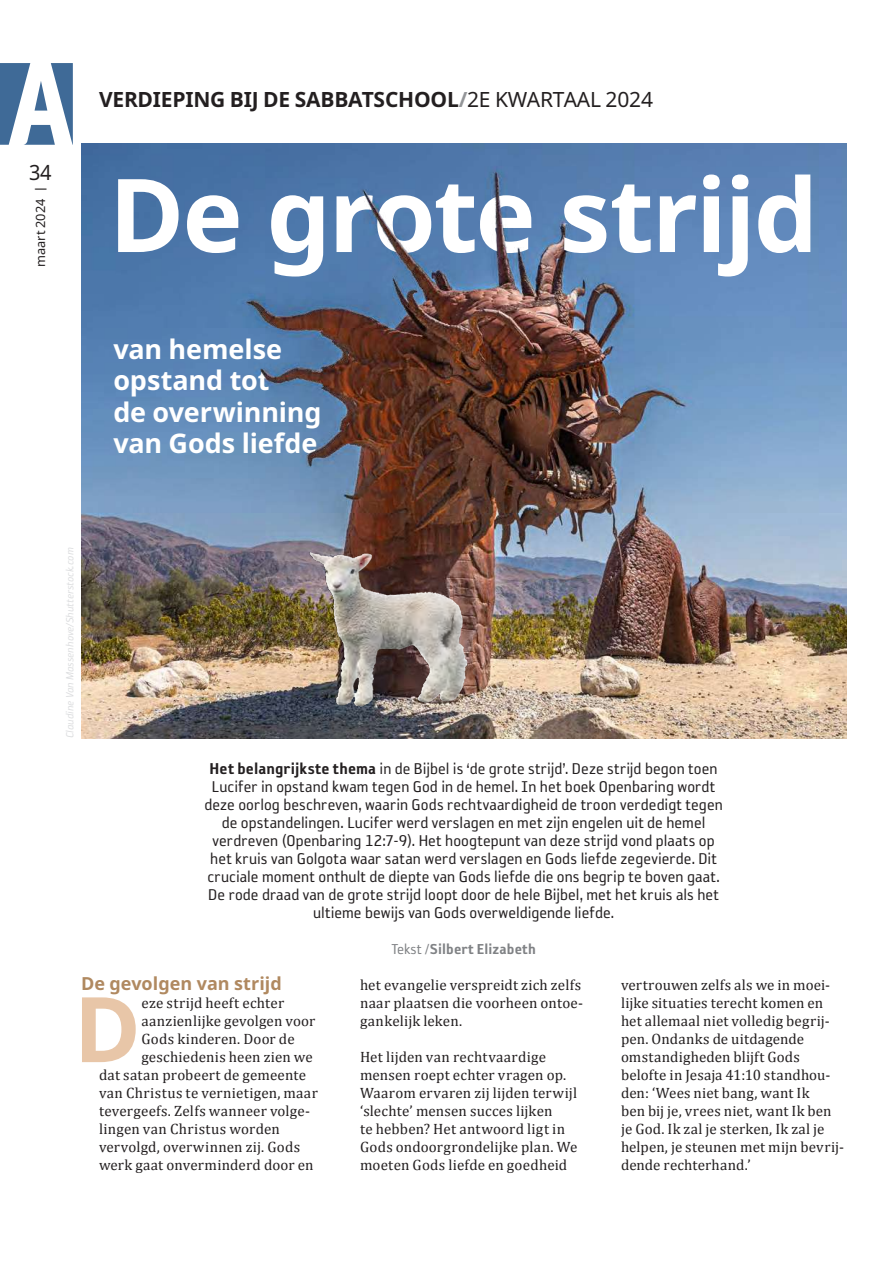
<style>
.page{position:relative;width:893px;height:1263px;background:#fff}
.page>*{position:absolute;margin:0;border:0;box-sizing:border-box;transform-origin:0 0}
.t1{font:700 102px "Noto Sans";letter-spacing:-.02em;color:#fff}
.t2{font:700 90.6px "Noto Sans";color:#e8c6a8}
.t3{font:700 27px/31.5px "Noto Sans";letter-spacing:-.005em;color:#fff}
.t4{font:700 21px "Noto Sans";letter-spacing:-.01em;color:#231f20}
.t5{font:21px "Noto Sans";color:#231f20;scale:.95 1}
.t6{font:18px/18px "Reykjavik One OT A Gauge";letter-spacing:.005em;color:#231f20;text-align:center}
.t7{font:700 18px "Noto Sans";color:#b08960}
.t8{font:16.5px "Reykjavik One OT C Gauge";letter-spacing:.01em;color:#808285}
.t9{font:15px/18px "Cambria";letter-spacing:.01em;color:#231f20}
.t10{font:12.75px "Noto Sans";color:#231f20}
.t11{font:italic 12px "Reykjavik One OT A Gauge";letter-spacing:.01em;color:#dcdddf}
.s1{font-family:"Reykjavik One OT A Gauge";font-size:15px}
.s2{color:#939598}
.s3{font-weight:400}
.s4{font-family:"Reykjavik One OT C Gauge"}
.s5{font-family:"Reykjavik One OT A Gauge"}
</style>
<div class="page">
<svg style="left:0;top:63px;width:73px;height:82px"></svg>
<img style="left:81px;top:144px;width:765px;height:594px">
<img style="left:302px;top:536px;width:173px;height:174px">
<img style="left:81px;top:144px;width:455px;height:341px">
<h3 class="t5" style="left:29px;top:158px;width:25px">34</h3>
<p class="t10" style="left:32px;top:267px;width:81px;rotate:-90deg">maart 2024 <span class="s1">|</span></p>
<h3 class="t4" style="left:99px;top:85px;width:555px">VERDIEPING BIJ DE SABBATSCHOOL<span class="s2">/</span><span class="s3">2E KWARTAAL 2024</span></h3>
<h1 class="t1" style="left:109px;top:143px;width:711px">De grote strijd</h1>
<h3 class="t3" style="left:113px;top:332px;width:210px">van hemelse opstand tot<br>de overwinning van Gods liefde</h3>
<p class="t11" style="left:64px;top:738px;width:192px;rotate:-90deg">Claudine Van Massenhove/Shutterstock.com</p>
<p class="t6" style="left:204px;top:760px;width:520px"><span class="s4">Het belangrijkste thema</span> in de Bijbel is ‘de grote strijd’. Deze strijd begon toen Lucifer in opstand kwam tegen God in de hemel. In het boek Openbaring wordt deze oorlog beschreven, waarin Gods rechtvaardigheid de troon verdedigt tegen de opstandelingen. Lucifer werd verslagen en met zijn engelen uit de hemel verdreven (Openbaring 12:7-9). Het hoogtepunt van deze strijd vond plaats op het kruis van Golgota waar satan werd verslagen en Gods liefde zegevierde. Dit cruciale moment onthult de diepte van Gods liefde die ons begrip te boven gaat.<br>De rode draad van de grote strijd loopt door de hele Bijbel, met het kruis als het ultieme bewijs van Gods overweldigende liefde.</p>
<p class="t8" style="left:391px;top:940px;width:146px"><span class="s5">Tekst /</span>Silbert Elizabeth</p>
<p class="t9" style="left:621px;top:976px;width:225px">vertrouwen zelfs als we in moei&shy;lijke situaties terecht komen en het allemaal niet volledig begrij&shy;pen. Ondanks de uitdagende omstandigheden blijft Gods belofte in Jesaja 41:10 standhou&shy;den: ‘Wees niet bang, want Ik<br>ben bij je, vrees niet, want Ik ben je God. Ik zal je sterken, Ik zal je helpen, je steunen met mijn bevrij&shy;dende rechterhand.’</p>
<p class="t7" style="left:81px;top:971px;width:202px">De gevolgen van strijd</p>
<h2 class="t2" style="left:74px;top:965px;width:69px">D</h2>
<p class="t9" style="left:141px;top:994px;width:144px">eze strijd heeft echter</p>
<p class="t9" style="left:360px;top:976px;width:225px">het evangelie verspreidt zich zelfs naar plaatsen die voorheen ontoe&shy;gankelijk leken.</p>
<p class="t9" style="left:360px;top:1048px;width:219px">Het lijden van rechtvaardige mensen roept echter vragen op.<br>Waarom ervaren zij lijden terwijl ‘slechte’ mensen succes lijken<br>te hebben? Het antwoord ligt in<br>Gods ondoorgrondelijke plan. We moeten Gods liefde en goedheid</p>
<p class="t9" style="left:141px;top:1012px;width:176px">aanzienlijke gevolgen voor</p>
<p class="t9" style="left:141px;top:1030px;width:155px">Gods kinderen. Door de</p>
<p class="t9" style="left:141px;top:1048px;width:173px">geschiedenis heen zien we</p>
<p class="t9" style="left:99px;top:1066px;width:209px">dat satan probeert de gemeente</p>
<p class="t9" style="left:99px;top:1084px;width:220px">van Christus te vernietigen, maar</p>
<p class="t9" style="left:99px;top:1102px;width:213px">tevergeefs. Zelfs wanneer volge-</p>
<p class="t9" style="left:99px;top:1120px;width:182px">lingen van Christus worden</p>
<p class="t9" style="left:99px;top:1138px;width:203px">vervolgd, overwinnen zij. Gods</p>
<p class="t9" style="left:99px;top:1156px;width:216px">werk gaat onverminderd door en</p>
</div>
